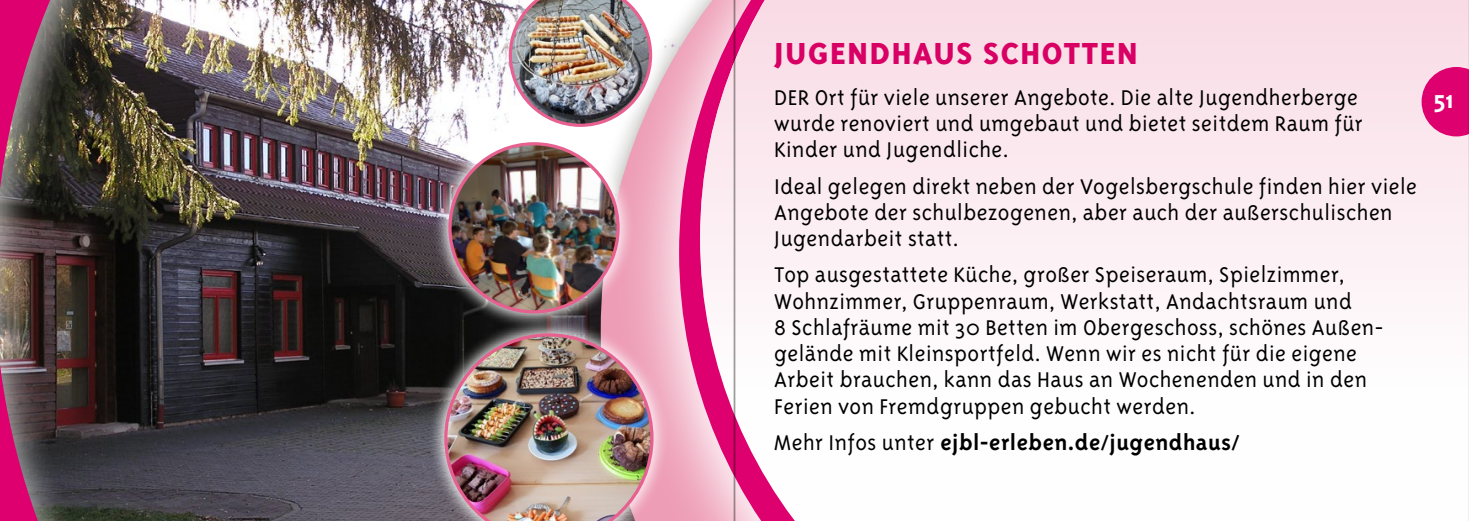
<style>
.page{position:relative;width:1469px;height:521px;background:#fff}
.page>*{position:absolute;margin:0;border:0;box-sizing:border-box;transform-origin:0 0}
.t1{font:800 35px "Triplex Sans";letter-spacing:.05em;color:#de006e}
.t2{font:700 28px "Triplex Sans";color:#fff}
.t3{font:300 24.5px/26.2px "Triplex Sans";letter-spacing:.02em;color:#000}
.t4{font:700 24.5px "Triplex Sans";letter-spacing:.02em;color:#000}
.s1{font-weight:300}
</style>
<div class="page">
<img style="left:0;top:0;width:733px;height:521px">
<svg style="left:733px;top:0;width:735px;height:521px"></svg>
<h1 class="t1" style="left:774px;top:34px;width:365px">JUGENDHAUS SCHOTTEN</h1>
<p class="t3" style="left:774px;top:84px;width:590px">DER Ort für viele unserer Angebote. Die alte Jugendherberge wurde renoviert und umgebaut und bietet seitdem Raum für<br>Kinder und Jugendliche.</p>
<p class="t3" style="left:774px;top:173px;width:644px">Ideal gelegen direkt neben der Vogelsbergschule finden hier viele<br>Angebote der schulbezogenen, aber auch der außerschulischen<br>Jugendarbeit statt.</p>
<p class="t3" style="left:774px;top:262px;width:610px">Top ausgestattete Küche, großer Speiseraum, Spielzimmer, Wohnzimmer, Gruppenraum, Werkstatt, Andachtsraum und<br>8 Schlafräume mit 30 Betten im Obergeschoss, schönes Außen&shy;gelände mit Kleinsportfeld. Wenn wir es nicht für die eigene Arbeit brauchen, kann das Haus an Wochenenden und in den Ferien von Fremdgruppen gebucht werden.</p>
<p class="t4" style="left:774px;top:428px;width:467px"><span class="s1">Mehr Infos unter</span> ejbl-erleben.de/jugendhaus/</p>
<p class="t2" style="left:1433px;top:84px;width:22px">51</p>
</div>
